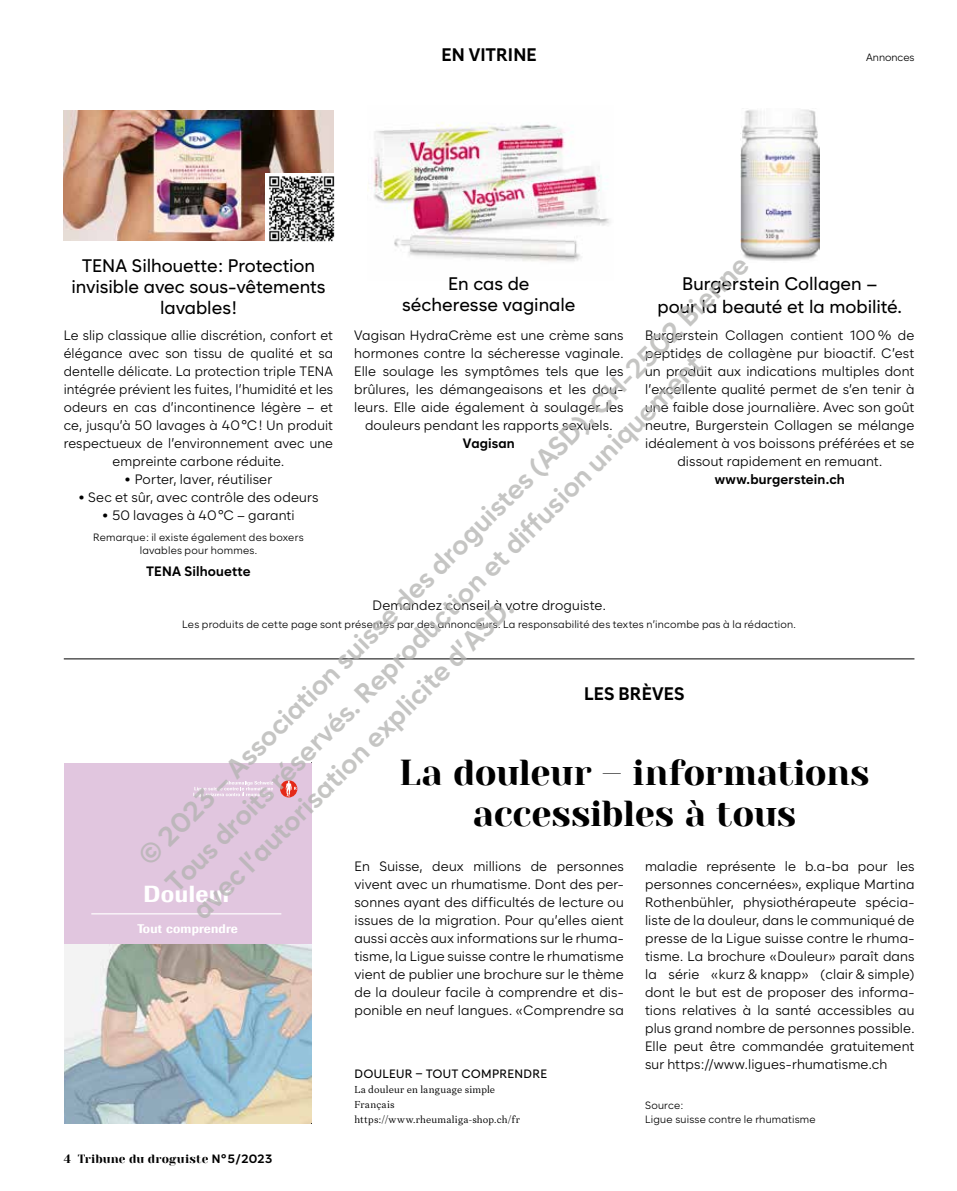
<style>
.page{position:relative;width:957px;height:1191px;background:#fff}
.page>*{position:absolute;margin:0;border:0;box-sizing:border-box;transform-origin:0 0}
.t1{font:36px/40.5px "Yeseva One";letter-spacing:-.01em;color:#000;text-align:center}
.t2{font:700 27px/38.2px "Zabal";color:rgb(178 178 176/.75)}
.t3{font:500 23.1px "Imago";letter-spacing:.02em;color:#fff}
.t4{font:500 18px/21px "Zabal";color:#000;text-align:center}
.t5{font:700 18px "Zabal";letter-spacing:.01em;color:#000}
.t6{font:13.5px/18px "Zabal";letter-spacing:.01em;color:#000;text-align:center}
.t7{font:700 13.5px "Zabal";letter-spacing:.015em;color:#000}
.t8{font:500 12.45px "Imago";letter-spacing:.02em;color:#fff}
.t9{font:12px "Yeseva One";letter-spacing:.02em;color:#000}
.t10{font:500 12px "Zabal";letter-spacing:.025em;color:#000}
.t11{font:10.5px/13.5px "Zabal";letter-spacing:.02em;color:#000;text-align:center}
.t12{font:10.5px/15px "Leyendo";letter-spacing:.015em;color:#000}
.t13{font:10.5px "Zabal";color:#000}
.s1{font-size:18px}
.s2{font-family:"Zabal";font-weight:700}
</style>
<div class="page">
<hr style="left:64px;top:658px;width:850px;height:1px;background:#000">
<img style="left:64px;top:943px;width:248px;height:180px">
<div style="left:64px;top:763px;width:248px;height:180px;background:#e1c6df"></div>
<svg style="left:193px;top:781px;width:80px;height:16px"></svg>
<svg style="left:280px;top:780px;width:17px;height:17px"></svg>
<hr style="left:91px;top:913px;width:190px;height:1px;background:#fff">
<img style="left:64px;top:110px;width:269px;height:131px">
<img style="left:266px;top:173px;width:69px;height:69px">
<img style="left:367px;top:122px;width:243px;height:140px">
<img style="left:740px;top:109px;width:79px;height:152px">
<h3 class="t5" style="left:441px;top:43px;width:97px">EN VITRINE</h3>
<p class="t13" style="left:866px;top:51px;width:50px">Annonces</p>
<h2 class="t2" style="left:129px;top:847px;width:851px;rotate:-45deg">© 2023 – Association suisse des droguistes (ASD), CH-2502 Bienne<br>Tous droits réservés. Reproduction et diffusion uniquement<br>avec l’autorisation explicite d’ASD.</h2>
<h3 class="t4" style="left:71px;top:255px;width:255px">TENA Silhouette: Protection invisible avec sous-vêtements lavables!</h3>
<p class="t6" style="left:64px;top:326px;width:271px">Le slip classique allie discrétion, confort et élégance avec son tissu de qualité et sa dentelle délicate. La protection triple TENA intégrée prévient les fuites, l’humidité et les odeurs en cas d’incontinence légère – et ce, jusqu’à 50 lavages à 40°C! Un produit respectueux de l’environnement avec une empreinte carbone réduite.</p>
<p class="t6" style="left:125px;top:470px;width:149px"><span class="s1">•</span> Porter, laver, réutiliser</p>
<p class="t6" style="left:78px;top:488px;width:241px"><span class="s1">•</span> Sec et sûr, avec contrôle des odeurs</p>
<p class="t6" style="left:102px;top:506px;width:194px"><span class="s1">•</span> 50 lavages à 40°C – garanti</p>
<p class="t11" style="left:93px;top:530px;width:212px">Remarque: il existe également des boxers lavables pour hommes.</p>
<p class="t7" style="left:146px;top:563px;width:106px">TENA Silhouette</p>
<h3 class="t4" style="left:657px;top:272px;width:246px;line-height:22.5px">Burgerstein Collagen –<br>pour la beauté et la mobilité.</h3>
<p class="t6" style="left:645px;top:326px;width:271px">Burgerstein Collagen contient 100 % de peptides de collagène pur bioactif. C’est un produit aux indications multiples dont l’excellente qualité permet de s’en tenir à une faible dose journalière. Avec son goût neutre, Burgerstein Collagen se mélange idéalement à vos boissons préférées et se dissout rapidement en remuant.</p>
<p class="t7" style="left:715px;top:471px;width:132px">www.burgerstein.ch</p>
<h3 class="t4" style="left:402px;top:273px;width:175px">En cas de sécheresse vaginale</h3>
<p class="t6" style="left:354px;top:326px;width:271px">Vagisan HydraCrème est une crème sans hormones contre la sécheresse vaginale.<br>Elle soulage les symptômes tels que les brûlures, les démangeaisons et les dou&shy;leurs. Elle aide également à soulager les douleurs pendant les rapports sexuels.</p>
<p class="t7" style="left:463px;top:435px;width:53px">Vagisan</p>
<p class="t6" style="left:372px;top:596px;width:235px">Demandez conseil à votre droguiste.</p>
<p class="t11" style="left:182px;top:617px;width:615px">Les produits de cette page sont présentés par des annonceurs. La responsabilité des textes n’incombe pas à la rédaction.</p>
<h3 class="t5" style="left:584px;top:682px;width:102px">LES BRÈVES</h3>
<h1 class="t1" style="left:399px;top:753px;width:472px">La douleur – informations accessibles à tous</h1>
<p class="t6" style="left:354px;top:857px;width:271px;text-align:justify">En Suisse, deux millions de personnes vivent avec un rhumatisme. Dont des per&shy;sonnes ayant des difficultés de lecture ou issues de la migration. Pour qu’elles aient aussi accès aux informations sur le rhuma&shy;tisme, la Ligue suisse contre le rhumatisme vient de publier une brochure sur le thème de la douleur facile à comprendre et dis&shy;ponible en neuf langues. «Comprendre sa</p>
<p class="t6" style="left:645px;top:857px;width:271px;text-align:justify">maladie représente le b.a-ba pour les personnes concernées», explique Martina Rothenbühler, physiothérapeute spécia&shy;liste de la douleur, dans le communiqué de presse de la Ligue suisse contre le rhuma&shy;tisme. La brochure «Douleur» paraît dans la série «kurz &amp; knapp» (clair &amp; simple) dont le but est de proposer des informa&shy;tions relatives à la santé accessibles au plus grand nombre de personnes possible.<br>Elle peut être commandée gratuitement sur https://www.ligues-rhumatisme.ch</p>
<h3 class="t3" style="left:144px;top:879px;width:90px">Douleur</h3>
<p class="t8" style="left:137px;top:921px;width:102px">Tout comprendre</p>
<p class="t10" style="left:354px;top:1066px;width:194px">DOULEUR – TOUT COMPRENDRE</p>
<p class="t12" style="left:354px;top:1081px;width:167px">La douleur en language simple<br>Français https://www.rheumaliga-shop.ch/fr</p>
<p class="t11" style="left:645px;top:1099px;width:172px;text-align:left">Source:<br>Ligue suisse contre le rhumatisme</p>
<p class="t9" style="left:64px;top:1152px;width:210px">4 Tribune du droguiste <span class="s2">N° 5/2023</span></p>
</div>
